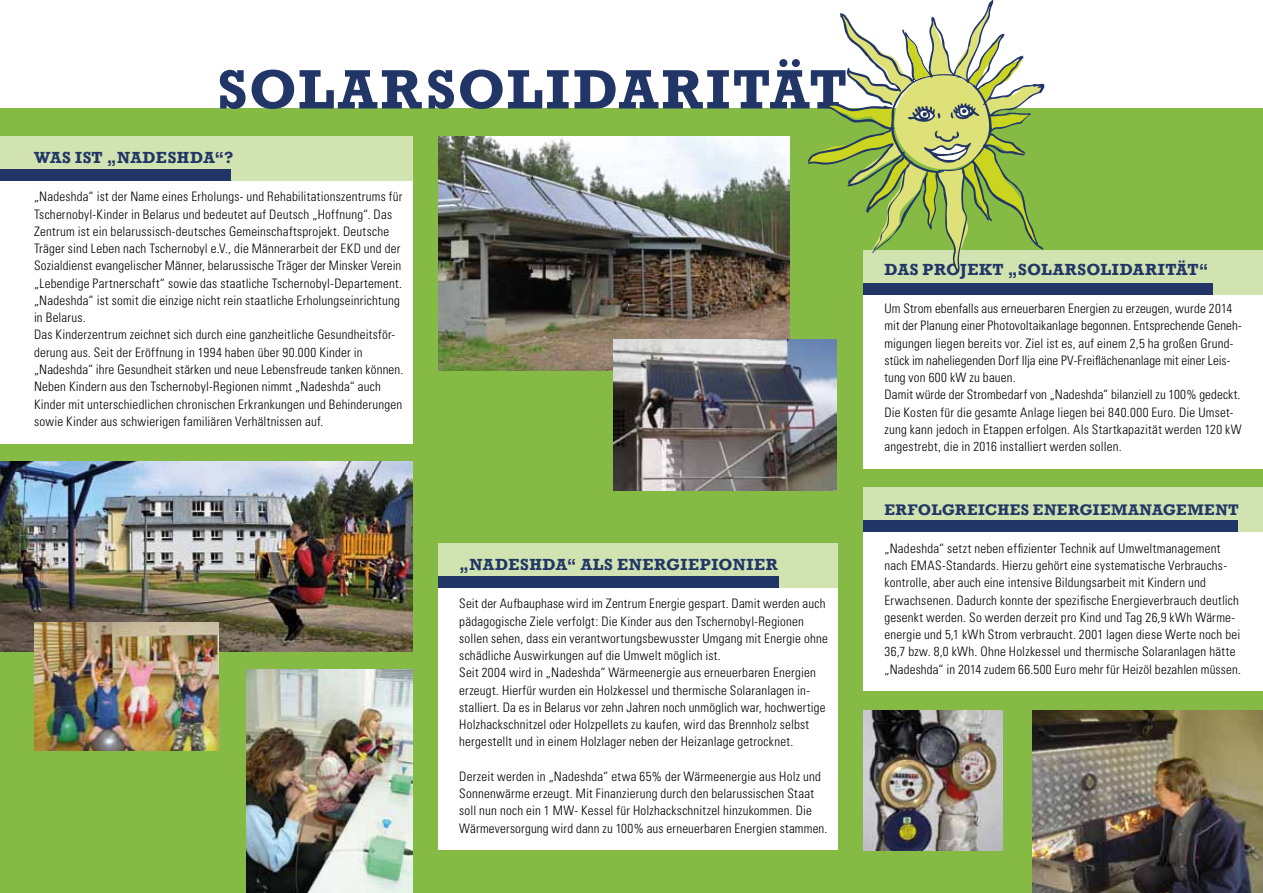
<style>
.page{position:relative;width:1263px;height:893px;background:#fff}
.page>*{position:absolute;margin:0;border:0;box-sizing:border-box;transform-origin:0 0}
.t1{font:700 56.4px "Rockwell";letter-spacing:.04em;color:#213667}
.t2{font:700 16.5px "Rockwell";letter-spacing:.03em;color:#213667}
.t3{font:700 15.75px "Rockwell";letter-spacing:.03em;color:#213667}
.t4{font:300 condensed 13.05px/17.2px "Univers";letter-spacing:.015em;color:#000}
</style>
<div class="page">
<div style="left:0;top:108px;width:1263px;height:785px;background:#85bb45"></div>
<div style="left:438px;top:586px;width:400px;height:264px;background:#fff"></div>
<div style="left:438px;top:543px;width:400px;height:44px;background:#d0e3b0"></div>
<div style="left:438px;top:576px;width:341px;height:11px;background:#213667"></div>
<div style="left:863px;top:528px;width:400px;height:163px;background:#fff"></div>
<div style="left:863px;top:487px;width:400px;height:45px;background:#d0e3b0"></div>
<div style="left:863px;top:521px;width:374px;height:11px;background:#213667"></div>
<img style="left:438px;top:136px;width:352px;height:235px">
<div style="left:863px;top:293px;width:400px;height:175px;background:#fff"></div>
<div style="left:863px;top:250px;width:400px;height:45px;background:#d0e3b0"></div>
<div style="left:863px;top:284px;width:350px;height:11px;background:#213667"></div>
<div style="left:0;top:179px;width:412px;height:264px;background:#fff"></div>
<div style="left:0;top:136px;width:412px;height:44px;background:#d0e3b0"></div>
<div style="left:0;top:169px;width:230px;height:11px;background:#213667"></div>
<img style="left:0;top:462px;width:412px;height:189px">
<img style="left:34px;top:622px;width:184px;height:129px">
<img style="left:247px;top:670px;width:165px;height:223px">
<img style="left:614px;top:340px;width:222px;height:150px">
<img style="left:1033px;top:710px;width:230px;height:183px">
<svg style="left:808px;top:6px;width:233px;height:264px"></svg>
<img style="left:863px;top:710px;width:139px;height:140px">
<h1 class="t1" style="left:217px;top:55px;width:631px">SOLARSOLIDARITÄT</h1>
<p class="t2" style="left:34px;top:148px;width:201px">WAS IST „NADESHDA“?</p>
<p class="t4" style="left:34px;top:188px;width:371px">„Nadeshda“ ist der Name eines Erholungs- und Rehabilitationszentrums für Tschernobyl-Kinder in Belarus und bedeutet auf Deutsch „Hoffnung“. Das Zentrum ist ein belarussisch-deutsches Gemeinschaftsprojekt. Deutsche Träger sind Leben nach Tschernobyl e.V., die Männerarbeit der EKD und der Sozialdienst evangelischer Männer, belarussische Träger der Minsker Verein „Lebendige Partnerschaft“ sowie das staatliche Tschernobyl-Departement. „Nadeshda“ ist somit die einzige nicht rein staatliche Erholungseinrichtung in Belarus.<br>Das Kinderzentrum zeichnet sich durch eine ganzheitliche Gesundheitsför&shy;derung aus. Seit der Eröffnung in 1994 haben über 90.000 Kinder in „Nadeshda“ ihre Gesundheit stärken und neue Lebensfreude tanken können.<br>Neben Kindern aus den Tschernobyl-Regionen nimmt „Nadeshda“ auch Kinder mit unterschiedlichen chronischen Erkrankungen und Behinderungen sowie Kinder aus schwierigen familiären Verhältnissen auf.</p>
<p class="t2" style="left:459px;top:554px;width:320px">„NADESHDA“ ALS ENERGIEPIONIER</p>
<p class="t4" style="left:459px;top:595px;width:370px">Seit der Aufbauphase wird im Zentrum Energie gespart. Damit werden auch pädagogische Ziele verfolgt: Die Kinder aus den Tschernobyl-Regionen sollen sehen, dass ein verantwortungsbewusster Umgang mit Energie ohne schädliche Auswirkungen auf die Umwelt möglich ist.<br>Seit 2004 wird in „Nadeshda“ Wärmeenergie aus erneuerbaren Energien erzeugt. Hierfür wurden ein Holzkessel und thermische Solaranlagen in&shy;stalliert. Da es in Belarus vor zehn Jahren noch unmöglich war, hochwertige Holzhackschnitzel oder Holzpellets zu kaufen, wird das Brennholz selbst hergestellt und in einem Holzlager neben der Heizanlage getrocknet.</p>
<p class="t4" style="left:459px;top:768px;width:370px">Derzeit werden in „Nadeshda“ etwa 65% der Wärmeenergie aus Holz und Sonnenwärme erzeugt. Mit Finanzierung durch den belarussischen Staat soll nun noch ein 1 MW- Kessel für Holzhackschnitzel hinzukommen. Die Wärmeversorgung wird dann zu 100% aus erneuerbaren Energien stammen.</p>
<p class="t2" style="left:884px;top:259px;width:326px">DAS PROJEKT „SOLARSOLIDARITÄT“</p>
<p class="t4" style="left:884px;top:300px;width:359px">Um Strom ebenfalls aus erneuerbaren Energien zu erzeugen, wurde 2014 mit der Planung einer Photovoltaikanlage begonnen. Entsprechende Geneh&shy;migungen liegen bereits vor. Ziel ist es, auf einem 2,5 ha großen Grund&shy;stück im naheliegenden Dorf Ilja eine PV-Freiflächenanlage mit einer Leis&shy;tung von 600 kW zu bauen.<br>Damit würde der Strombedarf von „Nadeshda“ bilanziell zu 100% gedeckt.<br>Die Kosten für die gesamte Anlage liegen bei 840.000 Euro. Die Umset&shy;zung kann jedoch in Etappen erfolgen. Als Startkapazität werden 120 kW angestrebt, die in 2016 installiert werden sollen.</p>
<p class="t3" style="left:884px;top:500px;width:356px">ERFOLGREICHES ENERGIEMANAGEMENT</p>
<p class="t4" style="left:884px;top:540px;width:358px">„Nadeshda“ setzt neben effizienter Technik auf Umweltmanagement nach EMAS-Standards. Hierzu gehört eine systematische Verbrauchs&shy;kontrolle, aber auch eine intensive Bildungsarbeit mit Kindern und Erwachsenen. Dadurch konnte der spezifische Energieverbrauch deutlich gesenkt werden. So werden derzeit pro Kind und Tag 26,9 kWh Wärme&shy;energie und 5,1 kWh Strom verbraucht. 2001 lagen diese Werte noch bei 36,7 bzw. 8,0 kWh. Ohne Holzkessel und thermische Solaranlagen hätte „Nadeshda“ in 2014 zudem 66.500 Euro mehr für Heizöl bezahlen müssen.</p>
</div>
